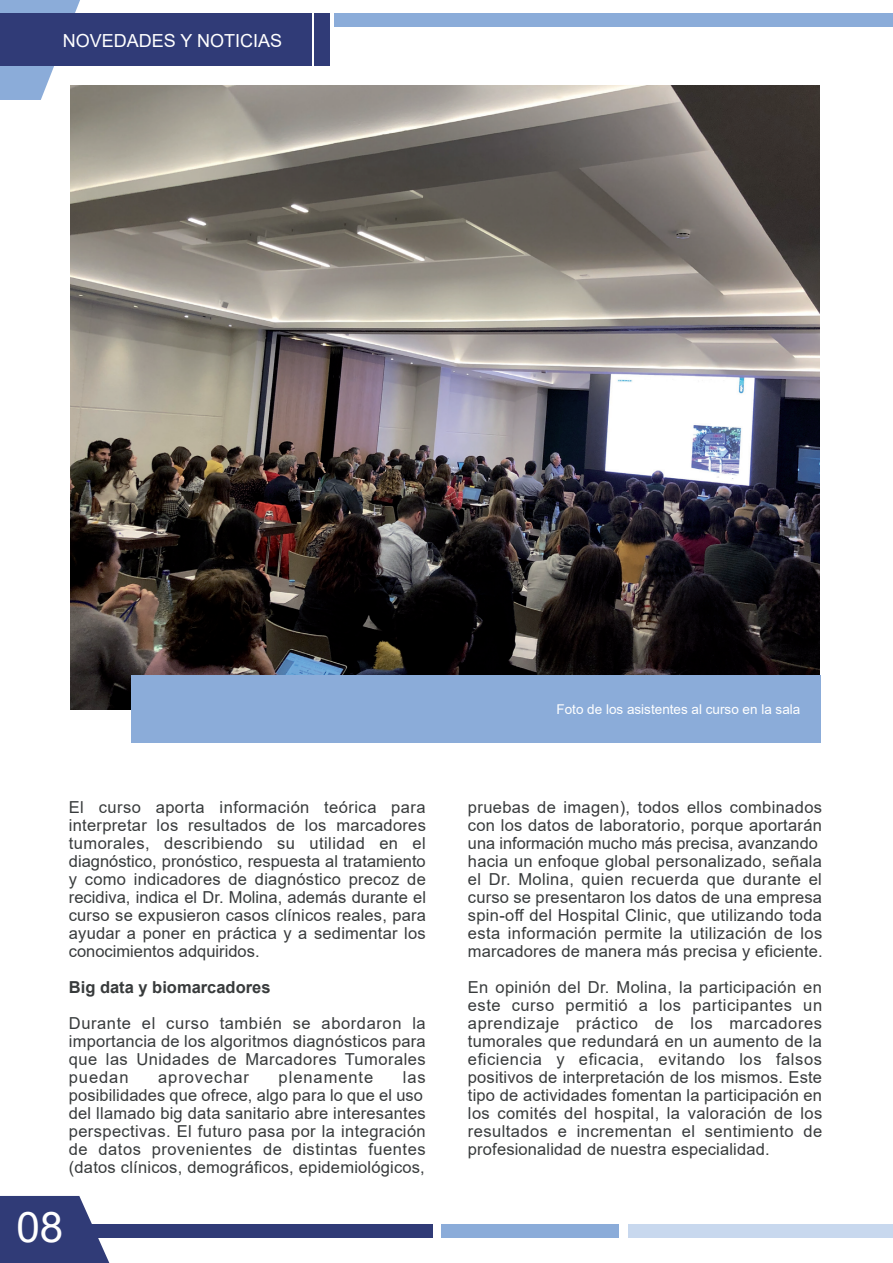
<style>
.page{position:relative;width:893px;height:1263px;background:#fff}
.page>*{position:absolute;margin:0;border:0;box-sizing:border-box;transform-origin:0 0}
.t1{font:42.15px "Arial";color:#fff}
.t2{font:18px "Arial";color:#fff}
.t3{font:16.5px/18px "Arial";letter-spacing:.015em;color:#383b3c;text-align:justify}
.t4{font:700 16.5px "Arial";color:#383b3c}
.t5{font:16.5px "Arial";letter-spacing:.055em;color:#383b3c}
.t6{font:13.5px "Arial";color:#fff}
</style>
<div class="page">
<svg style="left:0;top:0;width:80px;height:100px"></svg>
<div style="left:0;top:13px;width:311px;height:53px;background:#303b77"></div>
<div style="left:315px;top:13px;width:15px;height:53px;background:#303b77"></div>
<div style="left:335px;top:13px;width:558px;height:14px;background:#8bacd9"></div>
<div style="left:79px;top:1224px;width:354px;height:14px;background:#303b77"></div>
<div style="left:441px;top:1224px;width:178px;height:14px;background:#8bacd9"></div>
<div style="left:628px;top:1224px;width:265px;height:14px;background:#c8d8ee"></div>
<svg style="left:0;top:1196px;width:109px;height:67px"></svg>
<img style="left:70px;top:85px;width:749px;height:625px">
<div style="left:132px;top:675px;width:689px;height:68px;background:#8bacd9"></div>
<p class="t2" style="left:63px;top:29px;width:221px">NOVEDADES Y NOTICIAS</p>
<p class="t3" style="left:69px;top:798px;width:359px">El curso aporta información teórica para interpretar los resultados de los marcadores tumorales, describiendo su utilidad en el diagnóstico, pronóstico, respuesta al tratamiento y como indicadores de diagnóstico precoz de recidiva, indica el Dr. Molina, además durante el curso se expusieron casos clínicos reales, para ayudar a poner en práctica y a sedimentar los conocimientos adquiridos.</p>
<p class="t4" style="left:69px;top:976px;width:203px">Big data y biomarcadores</p>
<p class="t3" style="left:69px;top:1014px;width:358px">Durante el curso también se abordaron la importancia de los algoritmos diagnósticos para que las Unidades de Marcadores Tumorales puedan</p>
<p class="t3" style="left:69px;top:1068px;width:358px;text-align:left;text-indent:334px">las posibilidades que ofrece, algo para lo que el uso del llamado big data sanitario abre interesantes perspectivas. El futuro pasa por la integración de datos provenientes de distintas fuentes (datos clínicos, demográficos, epidemiológicos,</p>
<p class="t5" style="left:158px;top:1066px;width:92px">aprovechar</p>
<p class="t5" style="left:279px;top:1066px;width:96px">plenamente</p>
<h1 class="t1" style="left:16px;top:1198px;width:48px">08</h1>
<p class="t6" style="left:556px;top:699px;width:245px">Foto de los asistentes al curso en la sala</p>
<p class="t3" style="left:468px;top:798px;width:356px;text-align:left">pruebas de imagen), todos ellos combinados con los datos de laboratorio, porque aportarán una información mucho más precisa, avanzando hacia un enfoque global personalizado, señala el Dr. Molina, quien recuerda que durante el curso se presentaron los datos de una empresa spin-off del Hospital Clinic, que utilizando toda esta información permite la utilización de los marcadores de manera más precisa y eficiente.</p>
<p class="t3" style="left:468px;top:978px;width:356px">En opinión del Dr. Molina, la participación en este curso permitió a los participantes un aprendizaje práctico de los marcadores tumorales que redundará en un aumento de la eficiencia y eficacia, evitando los falsos positivos de interpretación de los mismos. Este tipo de actividades fomentan la participación en los comités del hospital, la valoración de los resultados e incrementan el sentimiento de profesionalidad de nuestra especialidad.</p>
</div>
